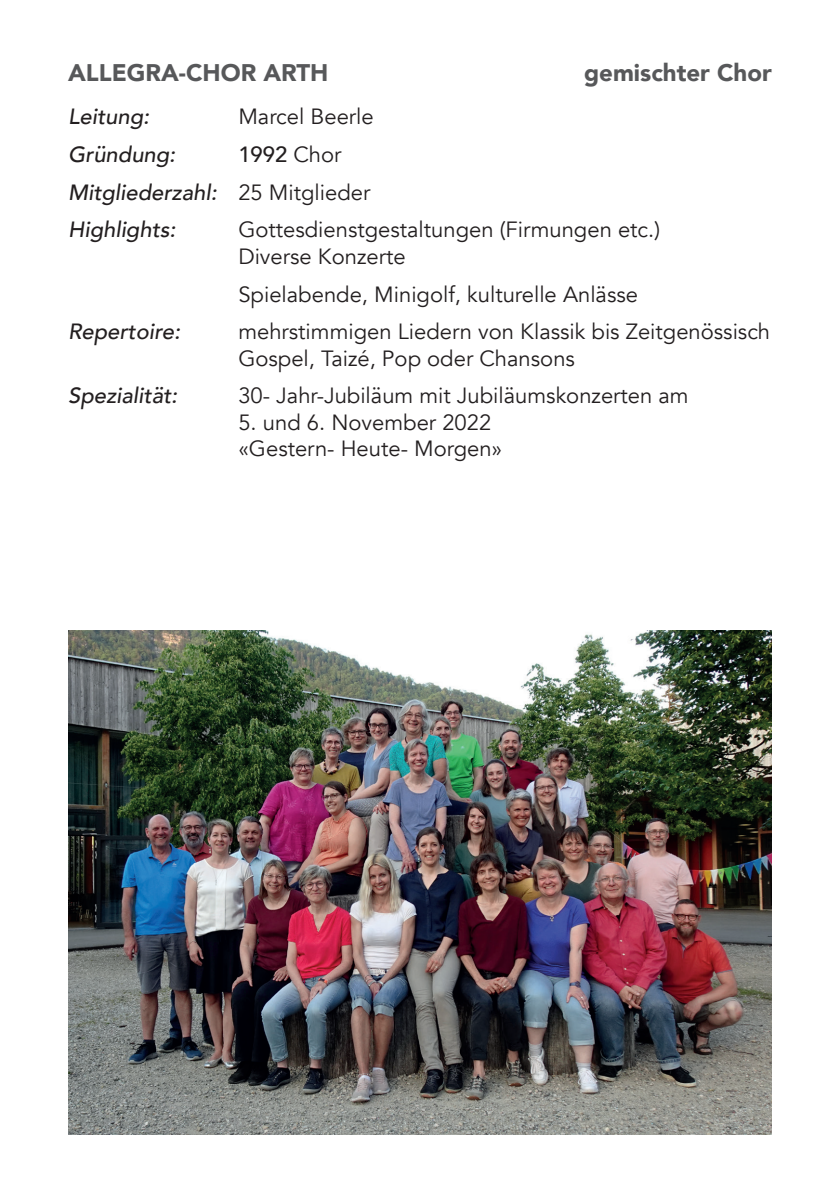
<style>
.page{position:relative;width:840px;height:1191px;background:#fff}
.page>*{position:absolute;margin:0;border:0;box-sizing:border-box;transform-origin:0 0}
.t1{font:900 24px "Avenir";color:#57585a}
.t2{font:22px/26.4px "Avenir";color:#231f20}
.t3{font:italic 500 22px/37.8px "Avenir";color:#231f20}
.s1{font-style:normal}
.s2{font-weight:400;font-style:normal}
</style>
<div class="page">
<img style="left:68px;top:631px;width:703px;height:503px">
<p class="t1" style="left:68px;top:52px;width:261px">ALLEGRA-CHOR ARTH</p>
<p class="t1" style="left:584px;top:52px;width:189px">gemischter Chor</p>
<p class="t3" style="left:68px;top:98px;width:83px">Leitung:</p>
<p class="t2" style="left:238px;top:104px;width:137px">Marcel Beerle</p>
<p class="t3" style="left:68px;top:136px;width:109px">Gründung:</p>
<p class="t3" style="left:68px;top:136px;width:304px;text-indent:170px"><span class="s1">1992</span> <span class="s2">Chor<br></span>Mitgliederzahl: <span class="s2">25 Mitglieder<br></span>Highlights:</p>
<p class="t2" style="left:238px;top:217px;width:423px">Gottesdienstgestaltungen (Firmungen etc.)<br>Diverse Konzerte</p>
<p class="t2" style="left:238px;top:281px;width:401px">Spielabende, Minigolf, kulturelle Anlässe</p>
<p class="t3" style="left:68px;top:313px;width:114px">Repertoire:</p>
<p class="t2" style="left:238px;top:319px;width:533px">mehrstimmigen Liedern von Klassik bis Zeitgenössisch<br>Gospel, Taizé, Pop oder Chansons</p>
<p class="t3" style="left:68px;top:377px;width:111px">Spezialität:</p>
<p class="t2" style="left:238px;top:383px;width:451px">30- Jahr-Jubiläum mit Jubiläumskonzerten am</p>
<p class="t2" style="left:238px;top:409px;width:265px">5. und 6. November 2022 «Gestern- Heute- Morgen»</p>
</div>
